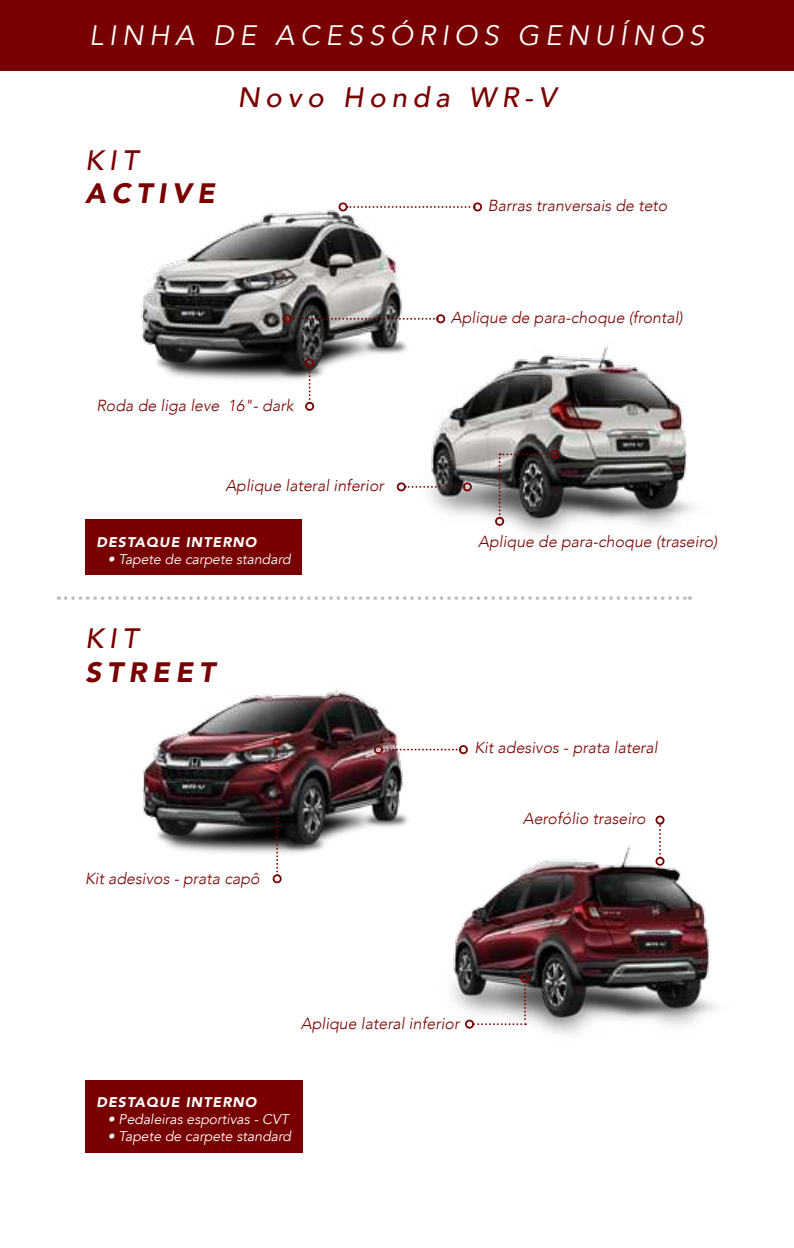
<style>
.page{position:relative;width:794px;height:1248px;background:#fff}
.page>*{position:absolute;margin:0;border:0;box-sizing:border-box;transform-origin:0 0}
.t1{font:italic 28px "Avenir";letter-spacing:.2em;color:#fff}
.t2{font:italic 500 28px "Avenir";letter-spacing:.2em;color:#790000}
.t3{font:italic 900 28px "Avenir";letter-spacing:.2em;color:#790000}
.t4{font:italic 300 16px "Avenir";color:#790000}
.t5{font:italic 14px "Avenir";color:#fff}
.t6{font:italic 900 14px "Avenir";letter-spacing:.075em;color:#fff}
</style>
<div class="page">
<div style="left:0;top:0;width:794px;height:70px;background:#790000"></div>
<div style="left:85px;top:519px;width:217px;height:56px;background:#790000"></div>
<div style="left:85px;top:1079px;width:218px;height:73px;background:#790000"></div>
<img style="left:141px;top:203px;width:261px;height:204px">
<img style="left:376px;top:302px;width:318px;height:233px">
<img style="left:142px;top:689px;width:318px;height:164px">
<img style="left:399px;top:801px;width:318px;height:233px">
<svg style="left:347px;top:206px;width:124px;height:2px"></svg>
<div style="left:338px;top:202px;width:9px;height:9px;border:2px solid #790000;border-radius:50%"></div>
<div style="left:473px;top:202px;width:9px;height:9px;border:2px solid #790000;border-radius:50%"></div>
<svg style="left:659px;top:824px;width:2px;height:32px"></svg>
<div style="left:655px;top:856px;width:9px;height:9px;border:2px solid #790000;border-radius:50%"></div>
<div style="left:655px;top:815px;width:9px;height:9px;border:2px solid #790000;border-radius:50%"></div>
<svg style="left:276px;top:746px;width:2px;height:127px"></svg>
<div style="left:273px;top:874px;width:9px;height:9px;border:2px solid #790000;border-radius:50%"></div>
<div style="left:273px;top:737px;width:9px;height:9px;border:2px solid #790000;border-radius:50%"></div>
<svg style="left:499px;top:453px;width:53px;height:65px;background:#4f4c4c"></svg>
<div style="left:495px;top:517px;width:9px;height:9px;border:2px solid #790000;border-radius:50%"></div>
<div style="left:550px;top:450px;width:9px;height:9px;border:2px solid #790000;border-radius:50%"></div>
<svg style="left:473px;top:981px;width:53px;height:43px"></svg>
<div style="left:520px;top:973px;width:9px;height:9px;border:2px solid #790000;border-radius:50%"></div>
<div style="left:465px;top:1019px;width:9px;height:9px;border:2px solid #790000;border-radius:50%"></div>
<svg style="left:291px;top:318px;width:145px;height:2px"></svg>
<div style="left:282px;top:314px;width:9px;height:9px;border:2px solid #790000;border-radius:50%"></div>
<div style="left:436px;top:314px;width:9px;height:9px;border:2px solid #790000;border-radius:50%"></div>
<svg style="left:406px;top:486px;width:57px;height:1px"></svg>
<div style="left:397px;top:482px;width:9px;height:9px;border:2px solid #790000;border-radius:50%"></div>
<div style="left:463px;top:482px;width:9px;height:9px;border:2px solid #790000;border-radius:50%"></div>
<svg style="left:309px;top:367px;width:2px;height:35px"></svg>
<div style="left:305px;top:402px;width:9px;height:9px;border:2px solid #790000;border-radius:50%"></div>
<div style="left:305px;top:358px;width:9px;height:9px;border:2px solid #790000;border-radius:50%"></div>
<svg style="left:383px;top:748px;width:76px;height:2px"></svg>
<div style="left:374px;top:745px;width:9px;height:9px;border:2px solid #790000;border-radius:50%"></div>
<div style="left:459px;top:745px;width:9px;height:9px;border:2px solid #790000;border-radius:50%"></div>
<svg style="left:66px;top:596px;width:624px;height:4px"></svg>
<h1 class="t1" style="left:89px;top:19px;width:616px">LINHA DE ACESSÓRIOS GENUÍNOS</h1>
<h1 class="t2" style="left:85px;top:143px;width:55px">KIT</h1>
<h1 class="t3" style="left:85px;top:170px;width:131px">ACTIVE</h1>
<h1 class="t2" style="left:237px;top:81px;width:320px">Novo Honda WR-V</h1>
<p class="t4" style="left:488px;top:196px;width:181px">Barras tranversais de teto</p>
<p class="t4" style="left:451px;top:308px;width:233px">Aplique de para-choque (frontal)</p>
<p class="t4" style="left:96px;top:396px;width:198px">Roda de liga leve 16"- dark</p>
<p class="t4" style="left:225px;top:476px;width:160px">Aplique lateral inferior</p>
<p class="t6" style="left:96px;top:530px;width:162px">DESTAQUE INTERNO</p>
<p class="t5" style="left:108px;top:550px;width:184px">• Tapete de carpete standard</p>
<h1 class="t2" style="left:85px;top:622px;width:55px">KIT</h1>
<h1 class="t3" style="left:85px;top:649px;width:131px">STREET</h1>
<p class="t4" style="left:85px;top:868px;width:176px">Kit adesivos - prata capô</p>
<p class="t4" style="left:478px;top:532px;width:241px">Aplique de para-choque (traseiro)</p>
<p class="t4" style="left:474px;top:738px;width:185px">Kit adesivos - prata lateral</p>
<p class="t4" style="left:523px;top:808px;width:125px">Aerofólio traseiro</p>
<p class="t4" style="left:301px;top:1013px;width:160px">Aplique lateral inferior</p>
<p class="t6" style="left:96px;top:1090px;width:162px">DESTAQUE INTERNO</p>
<p class="t5" style="left:108px;top:1110px;width:182px">• Pedaleiras esportivas - CVT</p>
<p class="t5" style="left:108px;top:1127px;width:185px">• Tapete de carpete standard</p>
</div>
